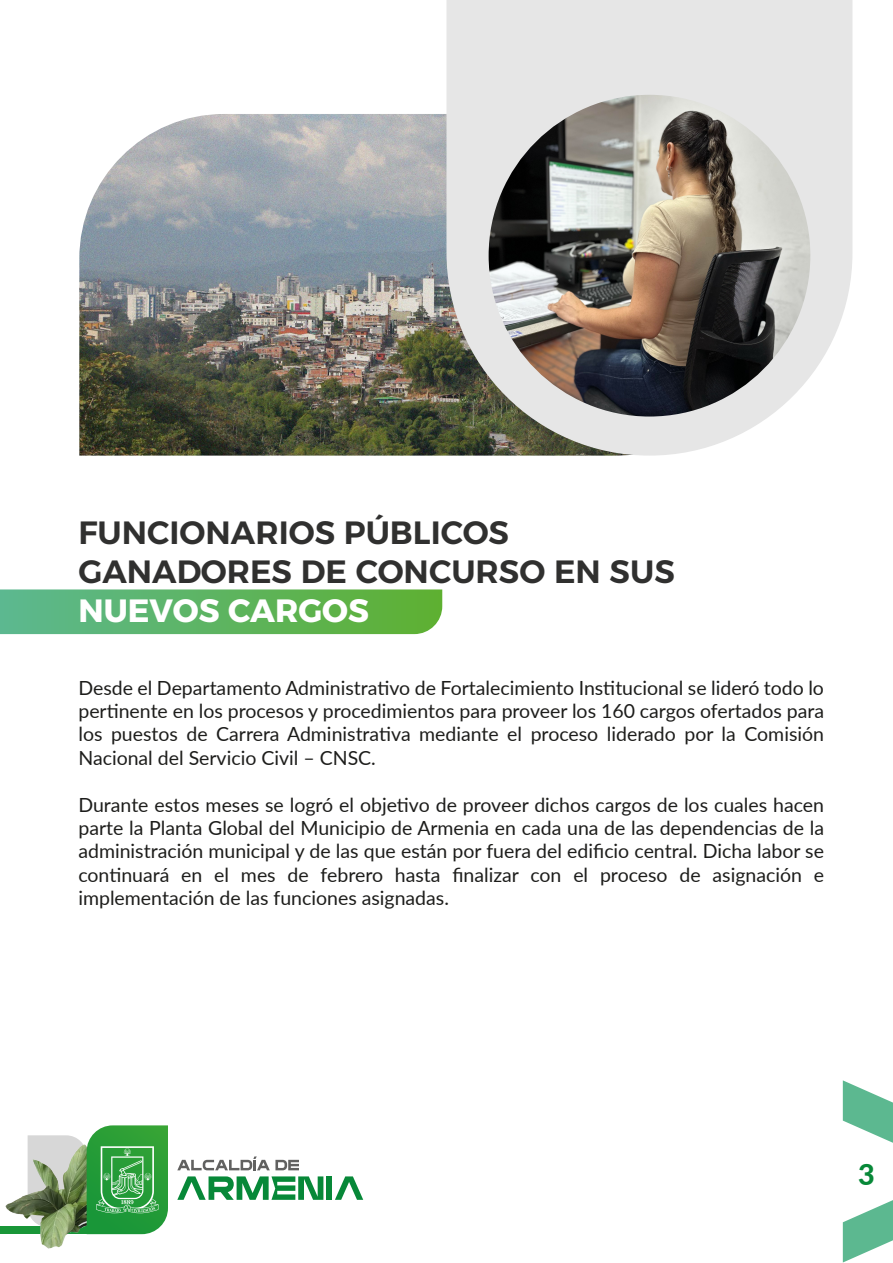
<style>
.page{position:relative;width:893px;height:1263px;background:#fff}
.page>*{position:absolute;margin:0;border:0;box-sizing:border-box;transform-origin:0 0}
.t1{font:600 32.25px/38.7px "Alexandria";color:#30302f}
.t2{font:700 32.25px "Alexandria";color:#fff}
.t3{font:800 28.65px "Lato";color:#078838}
.t4{font:19.5px/23.4px "Lato";color:#1d1d1b;text-align:justify}
</style>
<div class="page">
<img style="left:79px;top:114px;width:367px;height:342px">
<svg style="left:446px;top:0;width:406px;height:456px;background:#dbdbd9"></svg>
<img style="left:489px;top:95px;width:321px;height:321px;border-radius:161px">
<svg style="left:0;top:589px;width:442px;height:45px;background:#5fb563"></svg>
<div style="left:0;top:1227px;width:87px;height:7px;background:#199638"></div>
<img style="left:5px;top:1141px;width:122px;height:108px">
<svg style="left:28px;top:1125px;width:140px;height:109px;background:#69aa6c"></svg>
<svg style="left:177px;top:1176px;width:146px;height:24px"></svg>
<div style="left:326px;top:1176px;width:6px;height:24px;background:#078838"></div>
<svg style="left:335px;top:1176px;width:28px;height:24px"></svg>
<svg style="left:177px;top:1156px;width:122px;height:14px"></svg>
<svg style="left:843px;top:1080px;width:50px;height:182px"></svg>
<h1 class="t1" style="left:78px;top:514px;width:598px">FUNCIONARIOS PÚBLICOS<br>GANADORES DE CONCURSO EN SUS</h1>
<h1 class="t2" style="left:78px;top:592px;width:292px">NUEVOS CARGOS</h1>
<p class="t4" style="left:78px;top:675px;width:747px">Desde el Departamento Administrativo de Fortalecimiento Institucional se lideró todo lo pertinente en los procesos y procedimientos para proveer los 160 cargos ofertados para los puestos de Carrera Administrativa mediante el proceso liderado por la Comisión Nacional del Servicio Civil – CNSC.</p>
<p class="t4" style="left:78px;top:792px;width:747px">Durante estos meses se logró el objetivo de proveer dichos cargos de los cuales hacen parte la Planta Global del Municipio de Armenia en cada una de las dependencias de la administración municipal y de las que están por fuera del edificio central. Dicha labor se continuará en el mes de febrero hasta finalizar con el proceso de asignación e implementación de las funciones asignadas.</p>
<h2 class="t3" style="left:858px;top:1154px;width:18px">3</h2>
</div>
